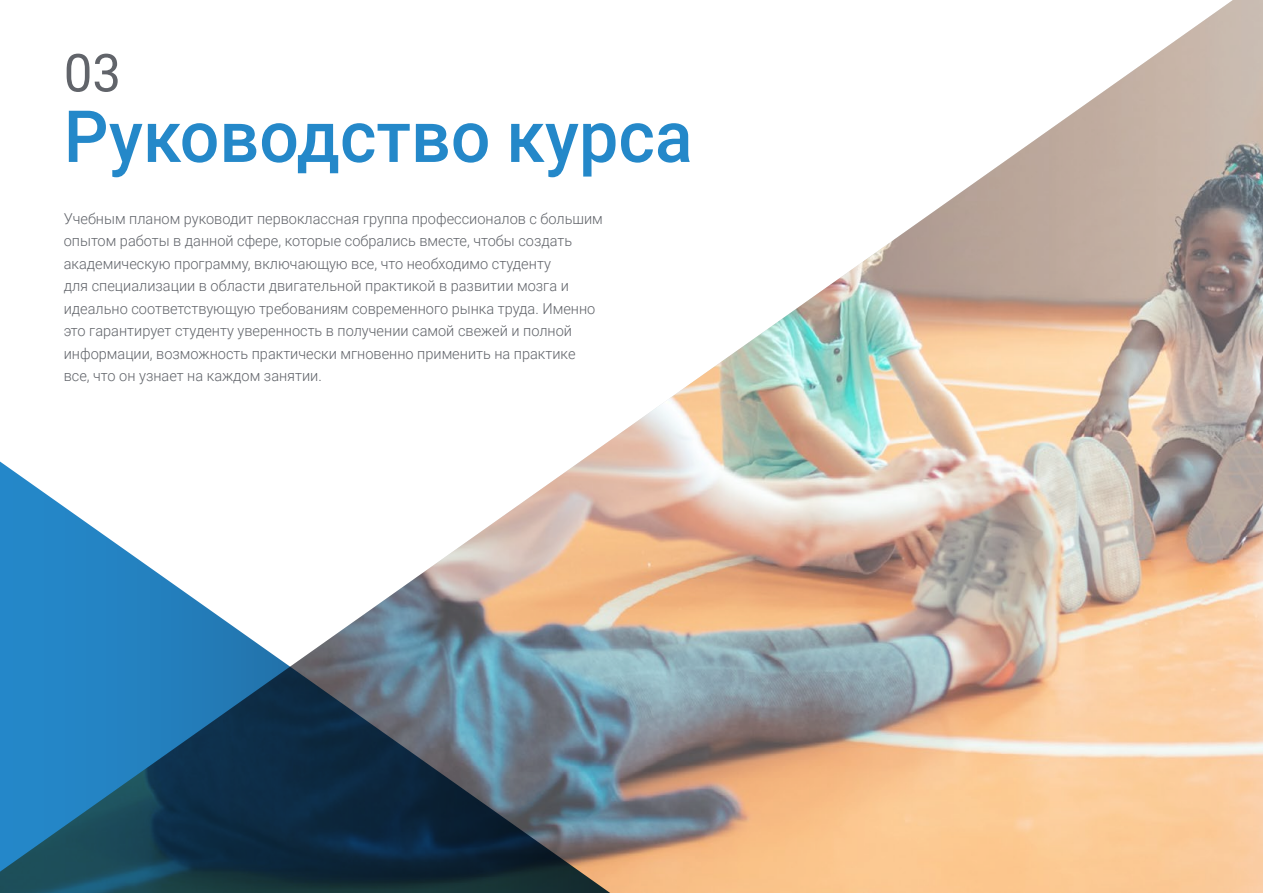
<style>
.page{position:relative;width:1263px;height:893px;background:#fff}
.page>*{position:absolute;margin:0;border:0;box-sizing:border-box;transform-origin:0 0}
.t1{font:500 72px "Roboto";color:#2488c9}
.t2{font:52.5px "Roboto";color:#61646a}
.t3{font:300 15px/22.5px "Roboto";color:#61646a}
</style>
<div class="page">
<img style="left:602px;top:0;width:661px;height:893px">
<svg style="left:0;top:446px;width:640px;height:447px"></svg>
<h2 class="t2" style="left:64px;top:36px;width:59px">03</h2>
<h1 class="t1" style="left:64px;top:86px;width:630px">Руководство курса</h1>
<p class="t3" style="left:64px;top:207px;width:541px">Учебным планом руководит первоклассная группа профессионалов с большим опытом работы в данной сфере, которые собрались вместе, чтобы создать академическую программу, включающую все, что необходимо студенту<br>для специализации в области двигательной практикой в развитии мозга и идеально соответствующую требованиям современного рынка труда. Именно это гарантирует студенту уверенность в получении самой свежей и полной информации, возможность практически мгновенно применить на практике все, что он узнает на каждом занятии.</p>
</div>
